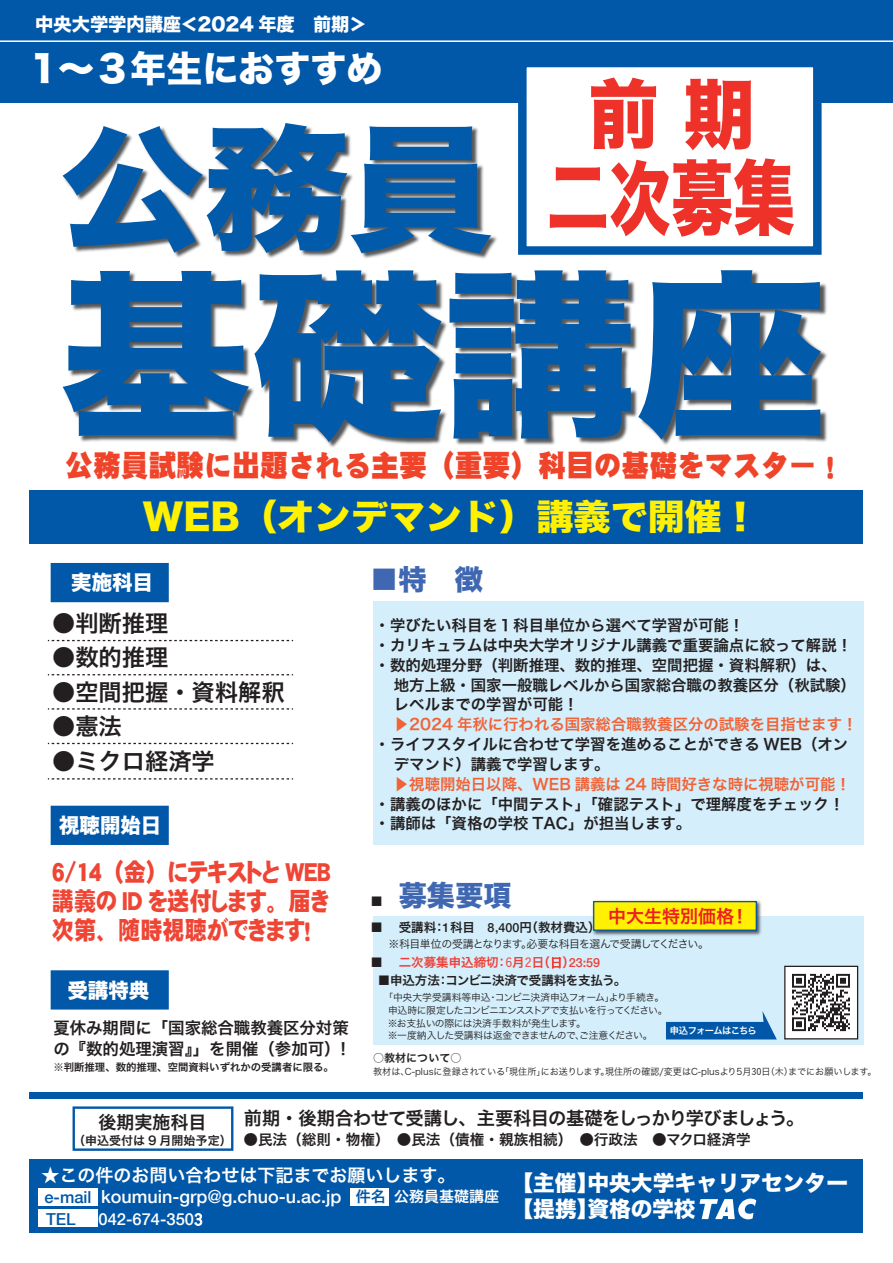
<style>
.page{position:relative;width:893px;height:1263px;background:#fff}
.page>*{position:absolute;margin:0;border:0;box-sizing:border-box;transform-origin:0 0}
.t1{font:180px "Hira Kaku Std W8";color:#015aaa;scale:1.07 1}
.t2{font:135.6px "Hira Kaku Std W8";color:#015aaa;scale:1.07 1}
.t3{font:81.15px "Hira Kaku Std W8";color:#ee3229;scale:.76 1}
.t4{font:75.75px "Hira Kaku Std W8";color:#ee3229;scale:.95 1}
.t5{font:36px "Hira Kaku Std N W8";color:#fff}
.t6{font:35.55px "Hira Kaku Std W8";color:#fff101;scale:1.04 1}
.t7{font:29.85px "DF Gothic UB WIN RKSJ H";color:#ef4429;scale:.93 1}
.t8{font:28.2px "Hira Kaku Std W8";color:#4068b2}
.t9{font:25.2px/29.1px "DF Gothic EB WING RKSJ H";color:#ee4535;text-align:justify;scale:.88 1}
.t10{font:23.25px "Hira Kaku Pro N W6";color:#231f20}
.t11{font:21.75px/26.1px "Hira Kaku Std W8";color:#fff}
.t12{font:20.4px "Hira Kaku Std W8";color:#fff}
.t13{font:18.3px "Hira Kaku Pro N W6";letter-spacing:-.04em;color:#231f20}
.t14{font:18.3px "Hira Kaku Std W8";color:#fff}
.t15{font:500 18px "Helvetica Neue";color:#fff}
.t16{font:18px "Hira Kaku Pro N W6";color:#fff}
.t17{font:18px "Hira Kaku Pro N W6";color:#ee1d23}
.t18{font:18px "Hira Kaku Pro N W6";color:#231f20}
.t19{font:500 16.5px "Helvetica Neue";color:#fff}
.t20{font:500 16.5px "Helvetica Neue";color:#0157a8}
.t21{font:16.35px/21px "Hira Kaku Pro N W6";color:#231f20}
.t22{font:15.45px/19.8px "Hira Kaku Pro N W6";color:#231f20}
.t23{font:15.45px "Hira Kaku Pro N W6";color:#f16236}
.t24{font:14.7px "Hira Kaku Pro N W6";color:#231f20}
.t25{font:12.45px "Hira Kaku Pro N W6";color:#ee3e35}
.t26{font:12.45px "Hira Kaku Pro N W6";letter-spacing:-.025em;color:#231f20}
.t27{font:12.45px "Hira Kaku Pro N W6";color:#231f20}
.t28{font:12px "Hira Kaku Pro N W6";color:#231f20}
.t29{font:10.95px "Hira Kaku Pro N W3";letter-spacing:-.055em;color:#231f20}
.t30{font:10.95px "Hira Kaku Pro N W6";color:#231f20}
.t31{font:10.35px "Hira Kaku Pro N W6";color:#231f20}
.t32{font:9.75px "Hira Kaku Pro N W3";letter-spacing:-.025em;color:#231f20}
.t33{font:9.75px "Hira Kaku Pro N W3";letter-spacing:-.09em;color:#231f20}
.t34{font:9.75px "Hira Kaku Pro N W3";letter-spacing:-.055em;color:#231f20}
.t35{font:9.75px "Hira Kaku Pro N W3";letter-spacing:-.03em;color:#231f20}
.t36{font:9.3px "Hira Kaku Pro W3";color:#231f20}
.t37{font:9.3px "Hira Kaku Pro N W6";letter-spacing:-.07em;color:#fff}
.s1{font-family:"Hira Kaku Pro N W6";font-size:12.45px;color:#231f20}
.s2{font-family:"Helvetica Neue";font-weight:500}
.s3{color:#231f20}
.s4{font-family:"Yu Gothic";font-weight:500}
.s5{font-family:"Koz Min Pr 6 N"}
.s6{font-size:16.5px;color:#0157a8}
.s7{font-family:"Hira Kaku Pro N W6";font-weight:400;font-size:15px;color:#0157a8}
.s8{font-family:"Hira Kaku Pro N W6";font-weight:400;font-size:15px}
.s9{font-family:"Yu Gothic";font-size:15.75px}
</style>
<div class="page">
<div style="left:373px;top:601px;width:491px;height:243px;background:#d4effb"></div>
<div style="left:0;top:0;width:893px;height:102px;background:#0157a8"></div>
<div style="left:30px;top:490px;width:833px;height:53px;background:#0157a8"></div>
<div style="left:30px;top:1159px;width:833px;height:74px;background:#0157a8"></div>
<div style="left:30px;top:1092px;width:833px;height:7px;background:#0157a8"></div>
<svg style="left:699px;top:1198px;width:57px;height:21px"></svg>
<div style="left:38px;top:1188px;width:60px;height:18px;background:#fff"></div>
<div style="left:73px;top:1106px;width:160px;height:45px;border:2px solid #0157a8"></div>
<div style="left:38px;top:1209px;width:60px;height:18px;background:#fff"></div>
<div style="left:351px;top:1188px;width:38px;height:18px;background:#fff"></div>
<img style="left:64px;top:124px;width:763px;height:324px">
<hr style="left:0;top:40px;width:893px;height:2px;background:#fff">
<div style="left:51px;top:563px;width:118px;height:39px;background:#0157a8"></div>
<svg style="left:48px;top:640px;width:245px;height:1px"></svg>
<svg style="left:48px;top:674px;width:245px;height:1px"></svg>
<svg style="left:48px;top:708px;width:245px;height:1px"></svg>
<svg style="left:48px;top:743px;width:245px;height:1px"></svg>
<svg style="left:48px;top:778px;width:245px;height:1px"></svg>
<div style="left:518px;top:59px;width:304px;height:196px;background:#fff;border:9px solid #0157a8"></div>
<div style="left:51px;top:806px;width:118px;height:39px;background:#0157a8"></div>
<div style="left:51px;top:970px;width:118px;height:39px;background:#0157a8;border:2px solid #0157a8"></div>
<div style="left:373px;top:916px;width:491px;height:128px;background:#d4effb"></div>
<img style="left:592px;top:900px;width:170px;height:36px">
<div style="left:593px;top:901px;width:164px;height:30px;background:#fff101;border:1px solid #0157a8"></div>
<svg style="left:666px;top:1011px;width:111px;height:28px"></svg>
<img style="left:786px;top:968px;width:70px;height:69px">
<div style="left:784px;top:966px;width:74px;height:73px;border:1px solid #231f20"></div>
<p class="t14" style="left:35px;top:14px;width:333px">中央大学学内講座＜2024 年度　前期＞</p>
<h3 class="t5" style="left:30px;top:49px;width:354px">1～３年生におすすめ</h3>
<h3 class="t4" style="left:587px;top:72px;width:178px">前 期</h3>
<h2 class="t2" style="left:60px;top:113px;width:407px">公務員</h2>
<h1 class="t1" style="left:60px;top:255px;width:718px">基礎講座</h1>
<h3 class="t3" style="left:547px;top:153px;width:328px">二次募集</h3>
<h3 class="t7" style="left:65px;top:450px;width:839px">公務員試験に出題される主要（重要）科目の基礎をマスター！</h3>
<h3 class="t6" style="left:142px;top:497px;width:594px">WEB（オンデマンド）講義で開催！</h3>
<h3 class="t12" style="left:71px;top:571px;width:83px">実施科目</h3>
<h3 class="t10" style="left:52px;top:602px;width:118px">●判断推理</h3>
<h3 class="t10" style="left:52px;top:636px;width:118px">●数的推理</h3>
<h3 class="t10" style="left:52px;top:671px;width:234px">●空間把握・資料解釈</h3>
<h3 class="t10" style="left:52px;top:705px;width:71px">●憲法</h3>
<h3 class="t10" style="left:52px;top:740px;width:164px">●ミクロ経済学</h3>
<h3 class="t12" style="left:59px;top:814px;width:104px">視聴開始日</h3>
<h3 class="t9" style="left:52px;top:858px;width:318px">6/14 （金）にテキストと WEB講義の ID を送付します。届き次第、随時視聴ができます！</h3>
<h3 class="t12" style="left:68px;top:979px;width:83px">受講特典</h3>
<p class="t21" style="left:53px;top:1016px;width:297px">夏休み期間に「国家総合職教養区分対策の『数的処理演習』」を開催（参加可）!</p>
<p class="t31" style="left:53px;top:1057px;width:282px">※判断推理、数的推理、空間資料いずれかの受講者に限る。</p>
<h3 class="t8" style="left:370px;top:564px;width:114px">■特　徴</h3>
<p class="t22" style="left:375px;top:615px;width:371px">・学びたい科目を１科目単位から選べて学習が可能！</p>
<p class="t22" style="left:375px;top:634px;width:479px">・カリキュラムは中央大学オリジナル講義で重要論点に絞って解説！</p>
<p class="t22" style="left:375px;top:654px;width:464px">・数的処理分野（判断推理、数的推理、空間把握・資料解釈）は、</p>
<p class="t22" style="left:394px;top:674px;width:464px">地方上級・国家一般職レベルから国家総合職の教養区分（秋試験）</p>
<p class="t22" style="left:394px;top:694px;width:186px">レベルまでの学習が可能！</p>
<p class="t23" style="left:394px;top:710px;width:465px">▶2024 年秋に行われる国家総合職教養区分の試験を目指せます！</p>
<p class="t22" style="left:394px;top:734px;width:456px;text-indent:-19px">・ライフスタイルに合わせて学習を進めることができる WEB（オンデマンド）講義で学習します。</p>
<p class="t23" style="left:394px;top:770px;width:459px">▶視聴開始日以降、WEB 講義は 24 時間好きな時に視聴が可能！</p>
<p class="t22" style="left:375px;top:793px;width:471px">・講義のほかに「中間テスト」「確認テスト」で理解度をチェック！・講師は「資格の学校 TAC」が担当します。</p>
<h3 class="t8" style="left:371px;top:880px;width:143px"><span class="s1">■</span> 募集要項</h3>
<p class="t27" style="left:371px;top:916px;width:232px">■ 受講料：<span class="s2">1</span>科目　<span class="s2">8,400</span>円（教材費込）</p>
<p class="t25" style="left:371px;top:951px;width:231px"><span class="s3">■</span> 二次募集申込締切： <span class="s4">6</span>月<span class="s4">2</span>日（<span class="s5">日</span>）<span class="s2">23:59</span></p>
<p class="t32" style="left:378px;top:989px;width:287px">　「中央大学受講料等申込・コンビニ決済申込フォーム」より手続き。</p>
<p class="t33" style="left:378px;top:1001px;width:291px">　申込時に限定したコンビニエンスストアで支払いを行ってください。</p>
<p class="t35" style="left:388px;top:1014px;width:199px">※お支払いの際には決済手数料が発生します。</p>
<p class="t34" style="left:388px;top:1027px;width:266px">※一度納入した受講料は返金できませんので、ご注意ください。</p>
<p class="t17" style="left:608px;top:900px;width:142px">中大生特別価格！</p>
<p class="t29" style="left:389px;top:934px;width:322px">※科目単位の受講となります。必要な科目を選んで受講してください。</p>
<p class="t26" style="left:378px;top:969px;width:250px">■申込方法：コンビニ決済で受講料を支払う。</p>
<p class="t37" style="left:670px;top:1022px;width:88px">申込フォームはこちら</p>
<p class="t36" style="left:373px;top:1063px;width:505px">教材は、C-plusに登録されている「現住所」にお送りします。現住所の確認/変更はC-plusより5月<span class="s4">30</span>日（<span class="s4">木</span>）までにお願いします。</p>
<p class="t30" style="left:373px;top:1048px;width:90px">○教材について○</p>
<p class="t18" style="left:98px;top:1105px;width:109px">後期実施科目</p>
<p class="t28" style="left:73px;top:1129px;width:160px">（申込受付は 9 月開始予定）</p>
<p class="t13" style="left:244px;top:1102px;width:562px">前期・後期合わせて受講し、主要科目の基礎をしっかり学びましょう。</p>
<p class="t24" style="left:244px;top:1126px;width:509px">●民法（総則・物権）　●民法（債権・親族相続）　●行政法　●マクロ経済学</p>
<p class="t16" style="left:41px;top:1159px;width:415px">★この件のお問い合わせは下記までお願いします。</p>
<p class="t15" style="left:44px;top:1186px;width:456px"><span class="s6">e-mail</span> koumuin-grp@g.chuo-u.ac.jp <span class="s7">件名</span> <span class="s8">公務員基礎講座</span></p>
<p class="t20" style="left:46px;top:1210px;width:31px">TEL</p>
<p class="t19" style="left:99px;top:1210px;width:106px">042-674-350<span class="s9">3</span></p>
<h3 class="t11" style="left:512px;top:1171px;width:338px">【主催】中央大学キャリアセンター【提携】資格の学校</h3>
</div>
